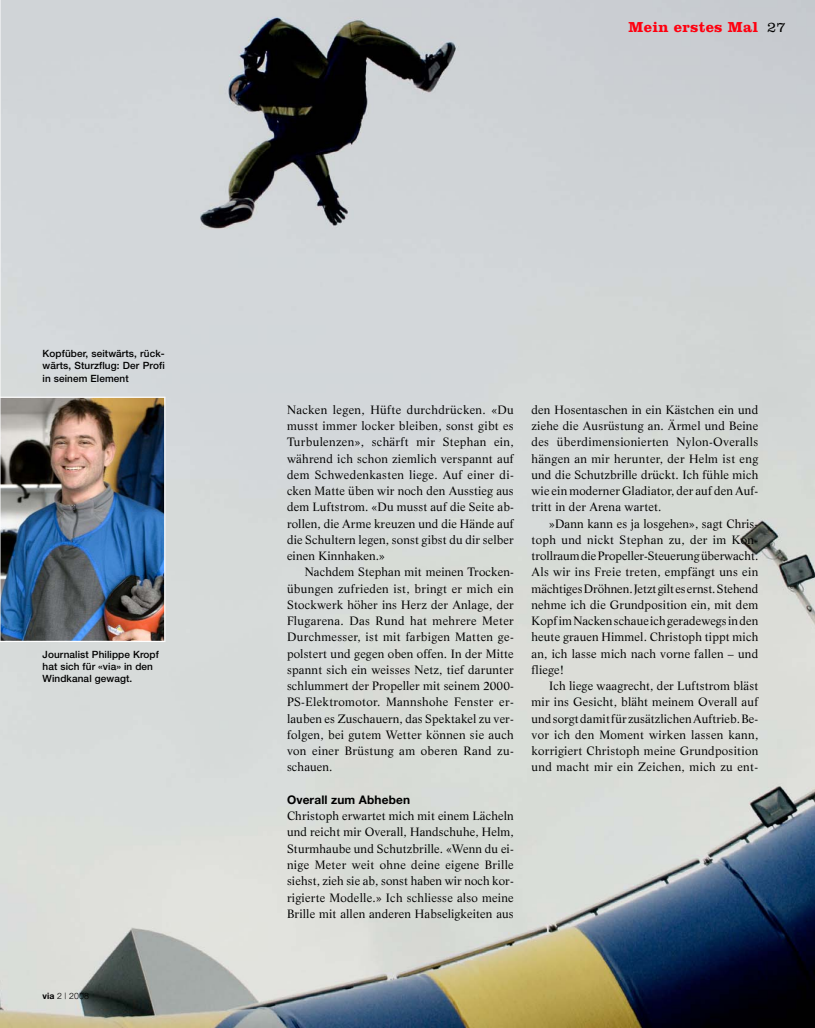
<style>
.page{position:relative;width:815px;height:1028px;background:#fff}
.page>*{position:absolute;margin:0;border:0;box-sizing:border-box;transform-origin:0 0}
.t1{font:700 15px "Clarendon";letter-spacing:.02em;color:#ff000f}
.t2{font:11.88px/16.2px "Life";letter-spacing:.01em;color:#000;text-align:justify}
.t3{font:700 11.88px "Helvetica Neue";letter-spacing:.01em;color:#000}
.t4{font:500 10px/12.2px "Helvetica Neue";letter-spacing:.01em;color:#000}
.t5{font:300 8.75px "Helvetica Neue";color:#000}
.s1{font-weight:300;color:#000}
.s2{font-weight:700}
</style>
<div class="page">
<img style="left:0;top:0;width:815px;height:1027px">
<img style="left:1px;top:398px;width:163px;height:243px">
<hr style="left:0;top:396px;width:165px;height:2px;background:#fff">
<hr style="left:0;top:0;width:1px;height:641px;background:#fff">
<hr style="left:0;top:641px;width:165px;height:1px;background:#fff">
<hr style="left:164px;top:397px;width:1px;height:245px;background:#fff">
<p class="t1" style="left:629px;top:21px;width:159px">Mein erstes Mal <span class="s1">27</span></p>
<p class="t4" style="left:43px;top:348px;width:124px;text-align:justify">Kopfüber, seitwärts, rück&shy;wärts, Sturzflug: Der Profi in seinem Element</p>
<p class="t4" style="left:43px;top:649px;width:118px">Journalist Philippe Kropf hat sich für «via» in den<br>Windkanal gewagt.</p>
<p class="t5" style="left:43px;top:992px;width:48px"><span class="s2">via</span> 2 | 2008</p>
<p class="t2" style="left:287px;top:402px;width:228px">Nacken legen, Hüfte durchdrücken. «Du musst immer locker bleiben, sonst gibt es Turbulenzen», schärft mir Stephan ein, während ich schon ziemlich verspannt auf dem Schwedenkasten liege. Auf einer di&shy;cken Matte üben wir noch den Ausstieg aus dem Luftstrom. «Du musst auf die Seite ab&shy;rollen, die Arme kreuzen und die Hände auf die Schultern legen, sonst gibst du dir selber einen Kinnhaken.»</p>
<p class="t2" style="left:287px;top:565px;width:228px;text-indent:18px">Nachdem Stephan mit meinen Trocken&shy;übungen zufrieden ist, bringt er mich ein Stockwerk höher ins Herz der Anlage, der Flugarena. Das Rund hat mehrere Meter Durchmesser, ist mit farbigen Matten ge&shy;polstert und gegen oben offen. In der Mitte spannt sich ein weisses Netz, tief darunter schlummert der Propeller mit seinem 2000- PS-Elektromotor. Mannshohe Fenster er&shy;lauben es Zuschauern, das Spektakel zu ver&shy;folgen, bei gutem Wetter können sie auch von einer Brüstung am oberen Rand zu&shy;schauen.</p>
<p class="t3" style="left:287px;top:795px;width:125px">Overall zum Abheben</p>
<p class="t2" style="left:287px;top:809px;width:228px">Christoph erwartet mich mit einem Lächeln und reicht mir Overall, Handschuhe, Helm, Sturmhaube und Schutzbrille. «Wenn du ei&shy;nige Meter weit ohne deine eigene Brille siehst, zieh sie ab, sonst haben wir noch kor&shy;rigierte Modelle.» Ich schliesse also meine Brille mit allen anderen Habseligkeiten aus</p>
<p class="t2" style="left:531px;top:402px;width:228px">den Hosentaschen in ein Kästchen ein und ziehe die Ausrüstung an. Ärmel und Beine des überdimensionierten Nylon-Overalls hängen an mir herunter, der Helm ist eng und die Schutzbrille drückt. Ich fühle mich wie ein moderner Gladiator, der auf den Auf&shy;tritt in der Arena wartet.</p>
<p class="t2" style="left:531px;top:516px;width:228px;text-indent:18px">»Dann kann es ja losgehen», sagt Chris&shy;toph und nickt Stephan zu, der im Kon&shy;trollraum die Propeller-Steuerung überwacht.<br>Als wir ins Freie treten, empfängt uns ein mächtiges Dröhnen. Jetzt gilt es ernst. Stehend nehme ich die Grundposition ein, mit dem Kopf im Nacken schaue ich geradewegs in den heute grauen Himmel. Christoph tippt mich an, ich lasse mich nach vorne fallen – und fliege!</p>
<p class="t2" style="left:531px;top:679px;width:228px;text-indent:18px">Ich liege waagrecht, der Luftstrom bläst mir ins Gesicht, bläht meinem Overall auf und sorgt damit für zusätzlichen Auftrieb. Be&shy;vor ich den Moment wirken lassen kann, korrigiert Christoph meine Grundposition und macht mir ein Zeichen, mich zu ent-</p>
</div>
